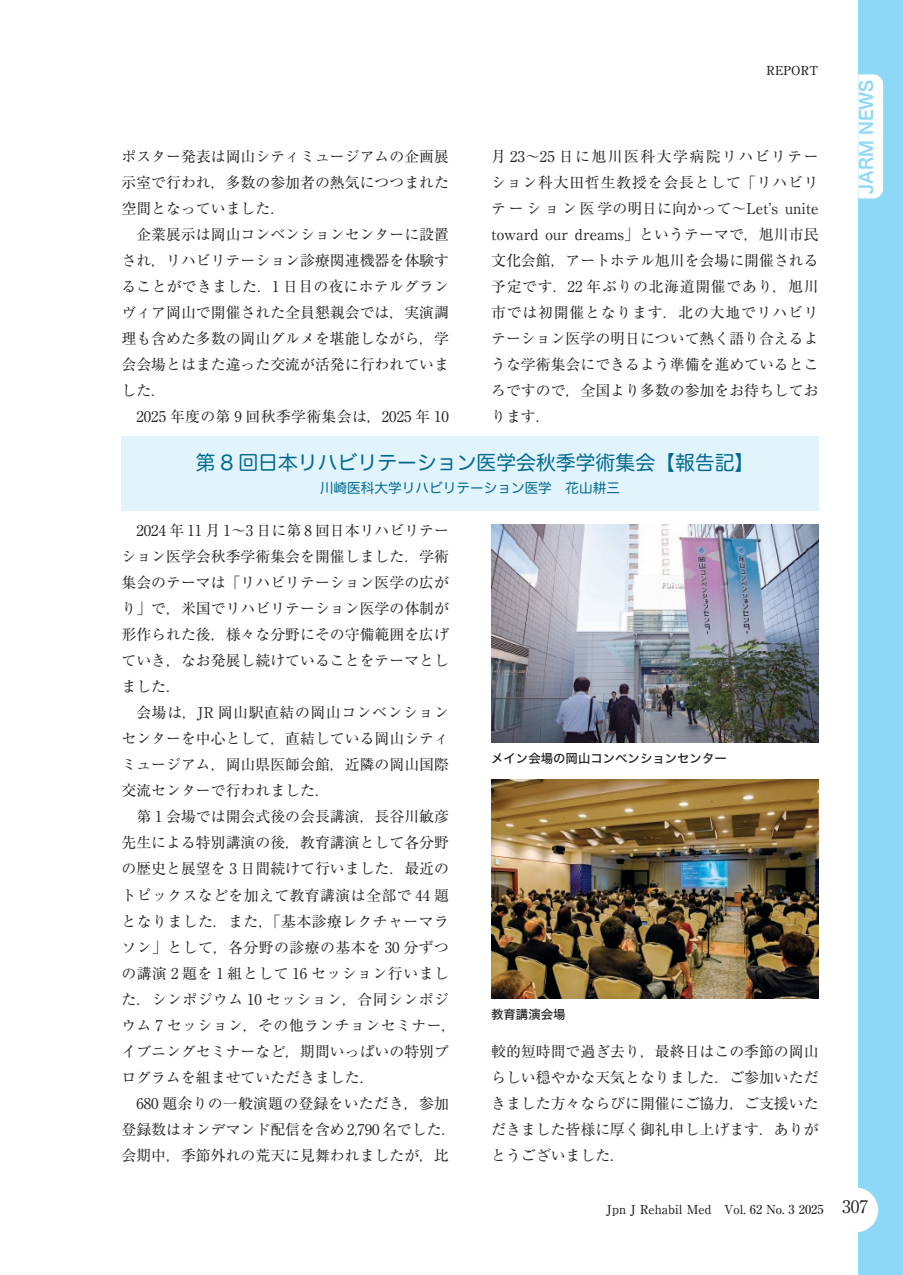
<style>
.page{position:relative;width:903px;height:1275px;background:#fff}
.page>*{position:absolute;margin:0;border:0;box-sizing:border-box;transform-origin:0 0}
.t1{font:19.78px "Hira Maru Std W4";color:#006991}
.t2{font:17.32px "Hira Maru Std W6";letter-spacing:-.01em;color:#8dd7f7}
.t3{font:17.32px "Ryumin Pr 6";color:#231f20}
.t4{font:14.88px/26.1px "Ryumin Pr 6";color:#231f20;text-align:justify}
.t5{font:14.88px/26.1px "Ryumin Pr 6";letter-spacing:.025em;color:#231f20}
.t6{font:14.88px "Ryumin Pr 6";letter-spacing:.02em;color:#231f20}
.t7{font:13.65px "Hira Maru Std W4";color:#006991}
.t8{font:500 12.42px "Ryumin Pr 6";color:#231f20}
.t9{font:12.42px "Hira Kaku Std W5";color:#231f20}
</style>
<div class="page">
<div style="left:858px;top:0;width:45px;height:1275px;background:#8dd7f7"></div>
<div style="left:858px;top:74px;width:25px;height:124px;background:#fff"></div>
<div style="left:833px;top:1188px;width:45px;height:44px;background:#fff;border-radius:50%"></div>
<div style="left:122px;top:437px;width:697px;height:74px;background:#e1f4fc"></div>
<img style="left:491px;top:524px;width:328px;height:219px">
<img style="left:491px;top:780px;width:328px;height:218px">
<p class="t4" style="left:122px;top:143px;width:329px">ポスター発表は岡山シティミュージアムの企画展示室で行われ，多数の参加者の熱気につつまれた空間となっていました．</p>
<p class="t4" style="left:122px;top:221px;width:329px;text-indent:15px">企業展示は岡山コンベンションセンターに設置され，リハビリテーション診療関連機器を体験することができました．1 日目の夜にホテルグランヴィア岡山で開催された全員懇親会では，実演調理も含めた多数の岡山グルメを堪能しながら，学会会場とはまた違った交流が活発に行われていました．</p>
<p class="t6" style="left:136px;top:405px;width:314px">2025 年度の第 9 回秋季学術集会は，2025 年 10</p>
<p class="t8" style="left:766px;top:61px;width:54px">REPORT</p>
<p class="t4" style="left:491px;top:143px;width:329px">月 23〜25 日に旭川医科大学病院リハビリテーション科大田哲生教授を会長として「リハビリテーション医学の明日に向かって〜Letʼs unite toward our dreams」というテーマで，旭川市民文化会館，アートホテル旭川を会場に開催される予定です．22 年ぶりの北海道開催であり，旭川市では初開催となります．北の大地でリハビリテーション医学の明日について熱く語り合えるような学術集会にできるよう準備を進めているところですので，全国より多数の参加をお待ちしております．</p>
<h1 class="t1" style="left:196px;top:448px;width:560px">第 8 回日本リハビリテーション医学会秋季学術集会【報告記】</h1>
<p class="t7" style="left:320px;top:478px;width:302px">川崎医科大学リハビリテーション医学　花山耕三</p>
<p class="t4" style="left:122px;top:516px;width:329px;text-indent:15px">2024 年 11 月 1〜3 日に第 8 回日本リハビリテーション医学会秋季学術集会を開催しました．学術集会のテーマは「リハビリテーション医学の広がり」で，米国でリハビリテーション医学の体制が形作られた後，様々な分野にその守備範囲を広げていき，なお発展し続けていることをテーマとしました．</p>
<p class="t4" style="left:122px;top:699px;width:329px;text-indent:15px">会場は，JR 岡山駅直結の岡山コンベンションセンターを中心として，直結している岡山シティミュージアム，岡山県医師会館，近隣の岡山国際交流センターで行われました．</p>
<p class="t5" style="left:122px;top:803px;width:336px;text-indent:15px">第 1 会場では開会式後の会長講演，長谷川敏彦先生による特別講演の後，教育講演として各分野の歴史と展望を 3 日間続けて行いました．最近のトピックスなどを加えて教育講演は全部で 44 題となりました．また，「基本診療レクチャーマラソン」として，各分野の診療の基本を 30 分ずつの講演 2 題を 1 組として 16 セッション行いました．シンポジウム 10 セッション，合同シンポジウム 7 セッション，その他ランチョンセミナー，イブニングセミナーなど，期間いっぱいの特別プログラムを組ませていただきました．</p>
<p class="t4" style="left:122px;top:1089px;width:336px;text-align:center">680 題余りの一般演題の登録をいただき，参加<br>登録数はオンデマンド配信を含め 2,790 名でした．会期中，季節外れの荒天に見舞われましたが，比</p>
<p class="t9" style="left:491px;top:749px;width:237px">メイン会場の岡山コンベンションセンター</p>
<p class="t9" style="left:491px;top:1005px;width:76px">教育講演会場</p>
<p class="t4" style="left:491px;top:1037px;width:329px">較的短時間で過ぎ去り，最終日はこの季節の岡山らしい穏やかな天気となりました．ご参加いただきました方々ならびに開催にご協力，ご支援いただきました皆様に厚く御礼申し上げます．ありがとうございました．</p>
<p class="t8" style="left:607px;top:1199px;width:218px">Jpn J Rehabil Med　Vol. 62 No. 3 2025</p>
<p class="t2" style="left:853px;top:194px;width:116px;rotate:-90deg">JARM NEWS</p>
<p class="t3" style="left:842px;top:1193px;width:28px">307</p>
</div>
